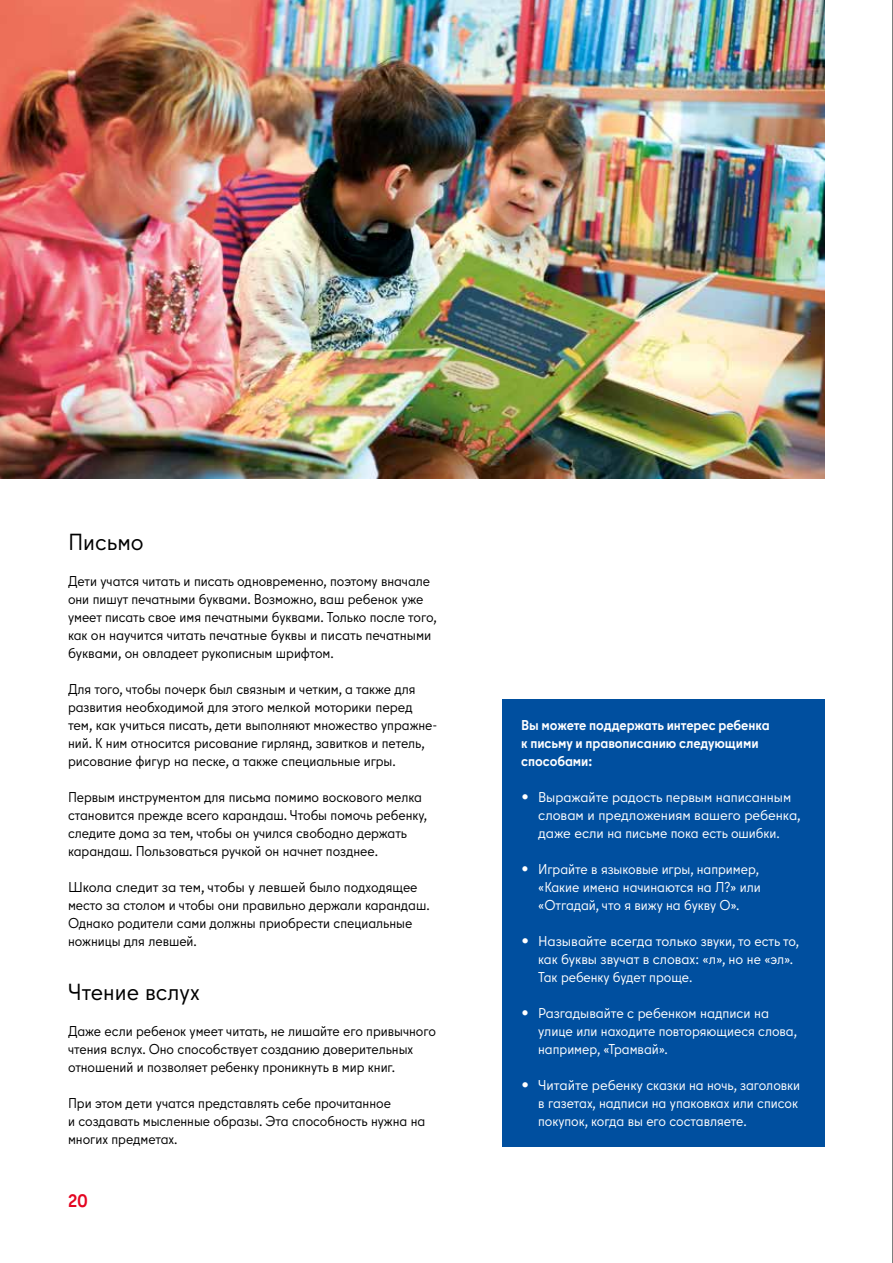
<style>
.page{position:relative;width:893px;height:1263px;background:#fff}
.page>*{position:absolute;margin:0;border:0;box-sizing:border-box;transform-origin:0 0}
.S3{font:23.25px "Berlin Type";color:#000}
.t1{font:700 18px "Berlin Type";color:#e40521;scale:.96 1}
.Copy_9_5_pt{font:14.25px/18px "Berlin Type";letter-spacing:-.005em;color:#000;scale:.96 1}
.t2{font:14.25px/18px "Berlin Type";letter-spacing:-.005em;color:#fff}
.Copy_9_5_pt-2{font:14.25px/18px "Berlin Type";letter-spacing:-.005em;color:#000}
.t3{font:14.25px/18px "Berlin Type";letter-spacing:-.005em;color:#fff;text-align:justify;scale:.96 1}
.Copy_9_5_pt_Bold_Versal{font:700 14.25px/18px "Berlin Type";letter-spacing:-.005em;color:#fff;scale:.96 1}
.s1{font-size:18px}
</style>
<div class="page">
<img style="left:0;top:0;width:825px;height:478px">
<div style="left:502px;top:699px;width:323px;height:447px;background:#004f9f"></div>
<hr style="left:892px;top:0;width:1px;height:1263px;background:#000">
<p class="S3" style="left:68px;top:528px;width:77px">Письмо</p>
<p class="Copy_9_5_pt" style="left:68px;top:572px;width:386px">Дети учатся читать и писать одновременно, поэтому вначале они пишут печатными буквами. Возможно, ваш ребенок уже умеет писать свое имя печатными буквами. Только после того, как он научится читать печатные буквы и писать печатными буквами, он овладеет рукописным шрифтом.</p>
<p class="Copy_9_5_pt" style="left:68px;top:680px;width:386px">Для того, чтобы почерк был связным и четким, а также для развития необходимой для этого мелкой моторики перед тем, как учиться писать, дети выполняют множество упражне&shy;ний. К ним относится рисование гирлянд, завитков и петель, рисование фигур на песке, а также специальные игры.</p>
<p class="Copy_9_5_pt" style="left:68px;top:788px;width:376px">Первым инструментом для письма помимо воскового мелка становится прежде всего карандаш. Чтобы помочь ребенку, следите дома за тем, чтобы он учился свободно держать карандаш. Пользоваться ручкой он начнет позднее.</p>
<p class="Copy_9_5_pt-2" style="left:68px;top:878px;width:363px">Школа следит за тем, чтобы у левшей было подходящее место за столом и чтобы они правильно держали карандаш.<br>Однако родители сами должны приобрести специальные ножницы для левшей.</p>
<p class="S3" style="left:68px;top:978px;width:133px">Чтение вслух</p>
<p class="Copy_9_5_pt" style="left:68px;top:1022px;width:385px">Даже если ребенок умеет читать, не лишайте его привычного чтения вслух. Оно способствует созданию доверительных отношений и позволяет ребенку проникнуть в мир книг.</p>
<p class="Copy_9_5_pt" style="left:68px;top:1094px;width:374px">При этом дети учатся представлять себе прочитанное<br>и создавать мысленные образы. Эта способность нужна на многих предметах.</p>
<p class="t1" style="left:68px;top:1189px;width:22px">20</p>
<p class="Copy_9_5_pt_Bold_Versal" style="left:521px;top:716px;width:260px">Вы можете поддержать интерес ребенка к письму и правописанию следующими способами:</p>
<p class="t2" style="left:538px;top:788px;width:264px;text-indent:-17px"><span class="s1">•</span> Выражайте радость первым написанным словам и предложениям вашего ребенка, даже если на письме пока есть ошибки.</p>
<p class="t3" style="left:538px;top:860px;width:233px;text-indent:-17px"><span class="s1">•</span> Играйте в языковые игры, например, «Какие имена начинаются на Л?» или «Отгадай, что я вижу на букву О».</p>
<p class="t2" style="left:538px;top:932px;width:262px;text-indent:-17px"><span class="s1">•</span> Называйте всегда только звуки, то есть то, как буквы звучат в словах: «л», но не «эл».<br>Так ребенку будет проще.</p>
<p class="t2" style="left:538px;top:1004px;width:260px;text-indent:-17px"><span class="s1">•</span> Разгадывайте с ребенком надписи на улице или находите повторяющиеся слова, например, «Трамвай».</p>
<p class="t2" style="left:538px;top:1076px;width:263px;text-indent:-17px"><span class="s1">•</span> Читайте ребенку сказки на ночь, заголовки в газетах, надписи на упаковках или список покупок, когда вы его составляете.</p>
</div>
